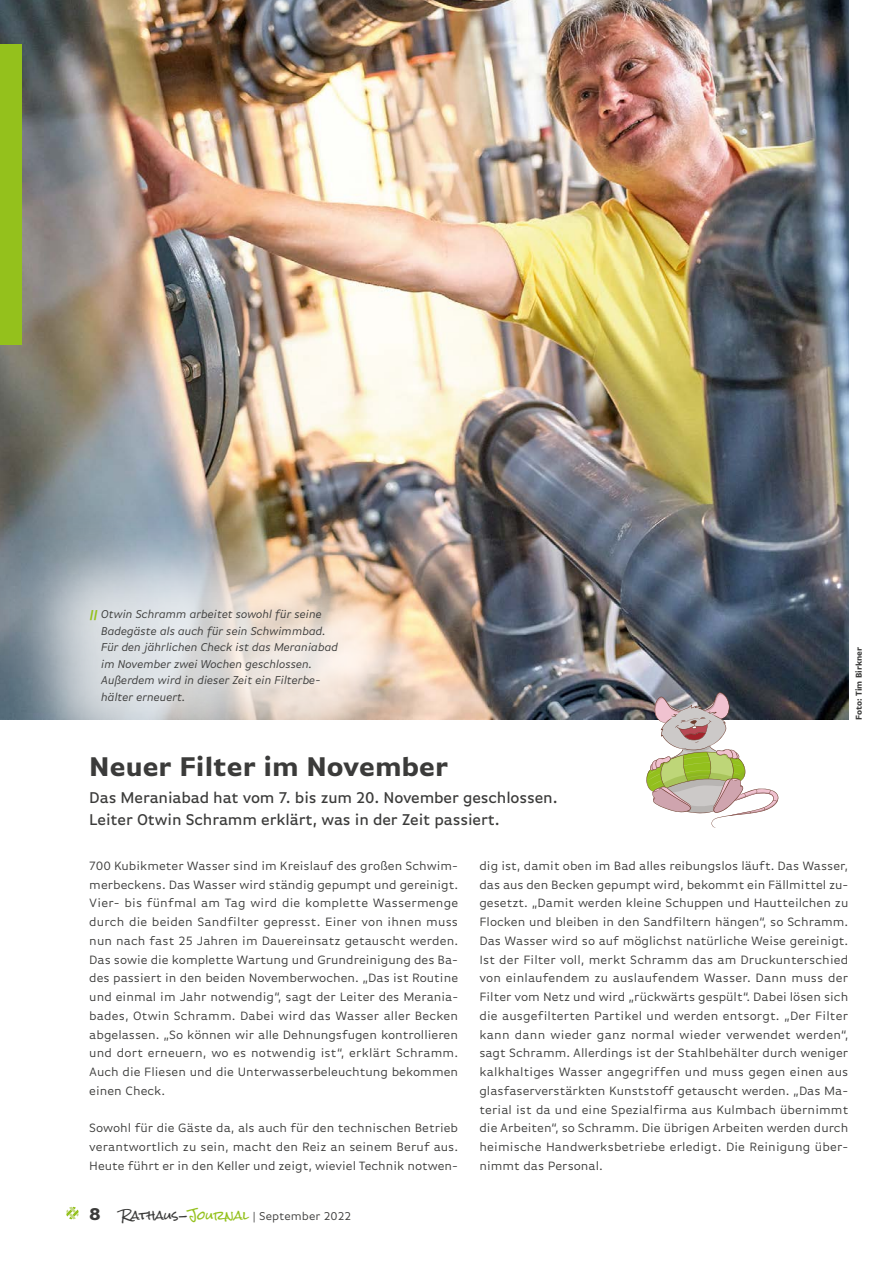
<style>
.page{position:relative;width:893px;height:1263px;background:#fff}
.page>*{position:absolute;margin:0;border:0;box-sizing:border-box;transform-origin:0 0}
.t1{font:700 28.5px "Basic Gothic Pro";color:#3b3b3a;scale:.95 1}
.t2{font:500 16.5px/22.5px "Basic Gothic Pro";letter-spacing:-.01em;color:#3b3b3a;scale:.95 1}
.t3{font:12.75px/18.8px "Basic Gothic Pro";color:#3b3b3a;text-align:justify}
.t4{font:italic 12px/16.5px "Basic Gothic Pro";letter-spacing:-.01em;color:#3b3b3a}
.t5{font:12px "Basic Gothic Pro";color:#3b3b3a}
.t6{font:700 9px "Basic Gothic Pro";color:#3b3b3a;scale:.9 1}
.s1{font-weight:700;color:#94c11c}
.s2{font-weight:700;font-size:18px}
.s3{font-family:"Rock Salt"}
.s4{font-family:"Rock Salt";color:#94c11c}
</style>
<div class="page">
<svg style="left:66px;top:1207px;width:13px;height:12px"></svg>
<img style="left:0;top:0;width:848px;height:720px">
<div style="left:0;top:509px;width:437px;height:294px;background:#fff;opacity:.75"></div>
<svg style="left:645px;top:692px;width:133px;height:136px"></svg>
<div style="left:0;top:45px;width:21px;height:300px;background:#94c11c"></div>
<p class="t4" style="left:101px;top:606px;width:238px;text-indent:-11px"><span class="s1">||</span> Otwin Schramm arbeitet sowohl für seine Badegäste als auch für sein Schwimmbad.<br>Für den jährlichen Check ist das Meraniabad im November zwei Wochen geschlossen.<br>Außerdem wird in dieser Zeit ein Filterbe&shy;hälter erneuert.</p>
<p class="t6" style="left:853px;top:720px;width:82px;rotate:-90deg">Foto: Tim Birkner</p>
<h1 class="t1" style="left:89px;top:750px;width:379px">Neuer Filter im November</h1>
<p class="t2" style="left:89px;top:786px;width:495px">Das Meraniabad hat vom 7. bis zum 20. November geschlossen.<br>Leiter Otwin Schramm erklärt, was in der Zeit passiert.</p>
<p class="t3" style="left:89px;top:856px;width:371px">700 Kubikmeter Wasser sind im Kreislauf des großen Schwim&shy;merbeckens. Das Wasser wird ständig gepumpt und gereinigt.<br>Vier- bis fünfmal am Tag wird die komplette Wassermenge durch die beiden Sandfilter gepresst. Einer von ihnen muss nun nach fast 25 Jahren im Dauereinsatz getauscht werden.<br>Das sowie die komplette Wartung und Grundreinigung des Ba&shy;des passiert in den beiden Novemberwochen. „Das ist Routine und einmal im Jahr notwendig“, sagt der Leiter des Merania&shy;bades, Otwin Schramm. Dabei wird das Wasser aller Becken abgelassen. „So können wir alle Dehnungsfugen kontrollieren und dort erneuern, wo es notwendig ist“, erklärt Schramm.<br>Auch die Fliesen und die Unterwasserbeleuchtung bekommen einen Check.</p>
<p class="t3" style="left:89px;top:1119px;width:370px">Sowohl für die Gäste da, als auch für den technischen Betrieb verantwortlich zu sein, macht den Reiz an seinem Beruf aus.<br>Heute führt er in den Keller und zeigt, wieviel Technik notwen-</p>
<p class="t3" style="left:479px;top:856px;width:371px">dig ist, damit oben im Bad alles reibungslos läuft. Das Wasser, das aus den Becken gepumpt wird, bekommt ein Fällmittel zu&shy;gesetzt. „Damit werden kleine Schuppen und Hautteilchen zu Flocken und bleiben in den Sandfiltern hängen“, so Schramm.<br>Das Wasser wird so auf möglichst natürliche Weise gereinigt.<br>Ist der Filter voll, merkt Schramm das am Druckunterschied von einlaufendem zu auslaufendem Wasser. Dann muss der Filter vom Netz und wird „rückwärts gespült“. Dabei lösen sich die ausgefilterten Partikel und werden entsorgt. „Der Filter kann dann wieder ganz normal wieder verwendet werden“, sagt Schramm. Allerdings ist der Stahlbehälter durch weniger kalkhaltiges Wasser angegriffen und muss gegen einen aus glasfaserverstärkten Kunststoff getauscht werden. „Das Ma&shy;terial ist da und eine Spezialfirma aus Kulmbach übernimmt die Arbeiten“, so Schramm. Die übrigen Arbeiten werden durch heimische Handwerksbetriebe erledigt. Die Reinigung über&shy;nimmt das Personal.</p>
<p class="t5" style="left:89px;top:1209px;width:263px"><span class="s2">8</span> <span class="s3">Rathaus-</span><span class="s4">Journal</span> | September 2022</p>
</div>
